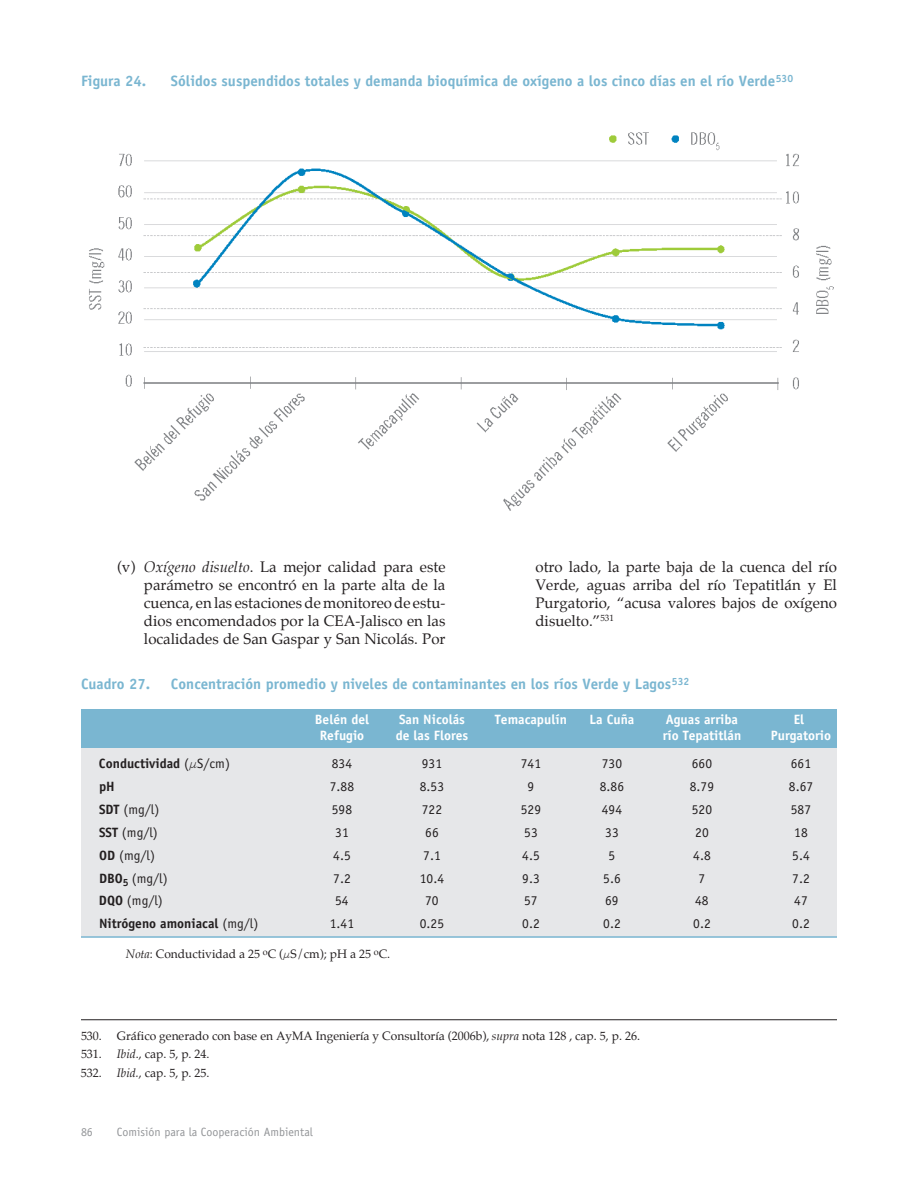
<style>
.page{position:relative;width:918px;height:1188px;background:#fff}
.page>*{position:absolute;margin:0;border:0;box-sizing:border-box;transform-origin:0 0}
.t1{font:15px/18px "Palatino";color:#231f20;text-align:justify}
.t2{font:700 15px "Officina Sans";color:#7ab6d1}
.t3{font:13.5px "Officina Sans";color:#231f20}
.t4{font:700 13.5px "Officina Sans";color:#fff}
.t5{font:700 13.5px "Officina Sans";color:#231f20}
.t6{font:12px/18.1px "Palatino";color:#231f20}
.t7{font:12px "Officina Sans";color:#939598}
.s1{font-style:italic}
.s2{font-weight:400}
.s3{font-family:"WP Math A";font-weight:400}
.s4{font-weight:700}
.s5{font-family:"WP Math A"}
</style>
<div class="page">
<div style="left:81px;top:748px;width:756px;height:189px;background:#e6e7e9"></div>
<div style="left:81px;top:709px;width:756px;height:39px;background:#7ab6d1"></div>
<hr style="left:81px;top:1019px;width:756px;height:1px;background:#231f20">
<img style="left:89px;top:132px;width:745px;height:379px">
<hr style="left:81px;top:936px;width:756px;height:2px;background:#7ab6d1">
<p class="t2" style="left:81px;top:76px;width:67px">Figura 24.</p>
<p class="t2" style="left:171px;top:76px;width:624px">Sólidos suspendidos totales y demanda bioquímica de oxígeno a los cinco días en el río Verde<sup>530</sup></p>
<p class="t1" style="left:144px;top:558px;width:303px;text-indent:-27px">(v) <span class="s1">Oxígeno disuelto</span>. La mejor calidad para este parámetro se encontró en la parte alta de la cuenca, en las estaciones de monitoreo de estu&shy;dios encomendados por la CEA-Jalisco en las localidades de San Gaspar y San Nicolás. Por</p>
<p class="t1" style="left:535px;top:558px;width:303px">otro lado, la parte baja de la cuenca del río Verde, aguas arriba del río Tepatitlán y El Purgatorio, “acusa valores bajos de oxígeno disuelto.”<sup>531</sup></p>
<p class="t2" style="left:81px;top:679px;width:71px">Cuadro 27.</p>
<p class="t2" style="left:171px;top:679px;width:520px">Concentración promedio y niveles de contaminantes en los ríos Verde y Lagos<sup>532</sup></p>
<p class="t4" style="left:315px;top:714px;width:56px">Belén del</p>
<p class="t4" style="left:399px;top:714px;width:67px">San Nicolás</p>
<p class="t4" style="left:495px;top:714px;width:73px">Temacapulín</p>
<p class="t4" style="left:589px;top:714px;width:46px">La Cuña</p>
<p class="t4" style="left:666px;top:714px;width:74px">Aguas arriba</p>
<p class="t4" style="left:794px;top:714px;width:12px">El</p>
<p class="t4" style="left:320px;top:730px;width:46px">Refugio</p>
<p class="t4" style="left:396px;top:730px;width:74px">de las Flores</p>
<p class="t4" style="left:663px;top:730px;width:80px">río Tepatitlán</p>
<p class="t4" style="left:771px;top:730px;width:62px">Purgatorio</p>
<p class="t5" style="left:99px;top:759px;width:133px">Conductividad <span class="s2">(</span><span class="s3">-</span><span class="s2">S/cm)</span></p>
<p class="t3" style="left:332px;top:759px;width:22px">834</p>
<p class="t3" style="left:422px;top:759px;width:22px">931</p>
<p class="t3" style="left:521px;top:759px;width:22px">741</p>
<p class="t3" style="left:602px;top:759px;width:22px">730</p>
<p class="t3" style="left:692px;top:759px;width:22px">660</p>
<p class="t3" style="left:791px;top:759px;width:22px">661</p>
<p class="t5" style="left:99px;top:782px;width:17px">pH</p>
<p class="t3" style="left:330px;top:782px;width:26px">7.88</p>
<p class="t3" style="left:420px;top:782px;width:26px">8.53</p>
<p class="t3" style="left:528px;top:782px;width:8px">9</p>
<p class="t3" style="left:600px;top:782px;width:26px">8.86</p>
<p class="t3" style="left:690px;top:782px;width:26px">8.79</p>
<p class="t3" style="left:789px;top:782px;width:26px">8.67</p>
<p class="t3" style="left:99px;top:804px;width:62px"><span class="s4">SDT</span> (mg/l)</p>
<p class="t3" style="left:332px;top:804px;width:22px">598</p>
<p class="t3" style="left:422px;top:804px;width:22px">722</p>
<p class="t3" style="left:521px;top:804px;width:22px">529</p>
<p class="t3" style="left:602px;top:804px;width:22px">494</p>
<p class="t3" style="left:692px;top:804px;width:22px">520</p>
<p class="t3" style="left:791px;top:804px;width:22px">587</p>
<p class="t3" style="left:99px;top:827px;width:60px"><span class="s4">SST</span> (mg/l)</p>
<p class="t3" style="left:335px;top:827px;width:15px">31</p>
<p class="t3" style="left:425px;top:827px;width:15px">66</p>
<p class="t3" style="left:524px;top:827px;width:15px">53</p>
<p class="t3" style="left:605px;top:827px;width:15px">33</p>
<p class="t3" style="left:695px;top:827px;width:15px">20</p>
<p class="t3" style="left:794px;top:827px;width:15px">18</p>
<p class="t3" style="left:99px;top:850px;width:57px"><span class="s4">OD</span> (mg/l)</p>
<p class="t3" style="left:333px;top:850px;width:19px">4.5</p>
<p class="t3" style="left:423px;top:850px;width:19px">7.1</p>
<p class="t3" style="left:522px;top:850px;width:19px">4.5</p>
<p class="t3" style="left:609px;top:850px;width:8px">5</p>
<p class="t3" style="left:693px;top:850px;width:19px">4.8</p>
<p class="t3" style="left:792px;top:850px;width:19px">5.4</p>
<p class="t3" style="left:99px;top:873px;width:70px"><span class="s4">DBO</span><sub>5</sub> (mg/l)</p>
<p class="t3" style="left:333px;top:873px;width:19px">7.2</p>
<p class="t3" style="left:420px;top:873px;width:26px">10.4</p>
<p class="t3" style="left:522px;top:873px;width:19px">9.3</p>
<p class="t3" style="left:603px;top:873px;width:19px">5.6</p>
<p class="t3" style="left:699px;top:873px;width:8px">7</p>
<p class="t3" style="left:792px;top:873px;width:19px">7.2</p>
<p class="t3" style="left:99px;top:896px;width:65px"><span class="s4">DQO</span> (mg/l)</p>
<p class="t3" style="left:335px;top:896px;width:15px">54</p>
<p class="t3" style="left:425px;top:896px;width:15px">70</p>
<p class="t3" style="left:524px;top:896px;width:15px">57</p>
<p class="t3" style="left:605px;top:896px;width:15px">69</p>
<p class="t3" style="left:695px;top:896px;width:15px">48</p>
<p class="t3" style="left:794px;top:896px;width:15px">47</p>
<p class="t5" style="left:99px;top:918px;width:161px">Nitrógeno amoniacal <span class="s2">(mg/l)</span></p>
<p class="t3" style="left:330px;top:918px;width:26px">1.41</p>
<p class="t3" style="left:420px;top:918px;width:26px">0.25</p>
<p class="t3" style="left:522px;top:918px;width:19px">0.2</p>
<p class="t3" style="left:603px;top:918px;width:19px">0.2</p>
<p class="t3" style="left:693px;top:918px;width:19px">0.2</p>
<p class="t3" style="left:792px;top:918px;width:19px">0.2</p>
<p class="t6" style="left:126px;top:945px;width:266px"><span class="s1">Nota</span>: Conductividad a 25 <sup>o</sup>C (<span class="s5">-</span>S/cm); pH a 25 <sup>o</sup>C.</p>
<p class="t6" style="left:81px;top:1027px;width:561px">530. Gráfico generado con base en AyMA Ingeniería y Consultoría (2006b), <span class="s1">supra</span> nota 128 , cap. 5, p. 26.<br>531. <span class="s1">Ibid</span>., cap. 5, p. 24.<br>532.</p>
<p class="t6" style="left:117px;top:1063px;width:94px"><span class="s1">Ibid.</span>, cap. 5, p. 25.</p>
<p class="t7" style="left:81px;top:1127px;width:13px">86</p>
<p class="t7" style="left:117px;top:1127px;width:198px">Comisión para la Cooperación Ambiental</p>
</div>
